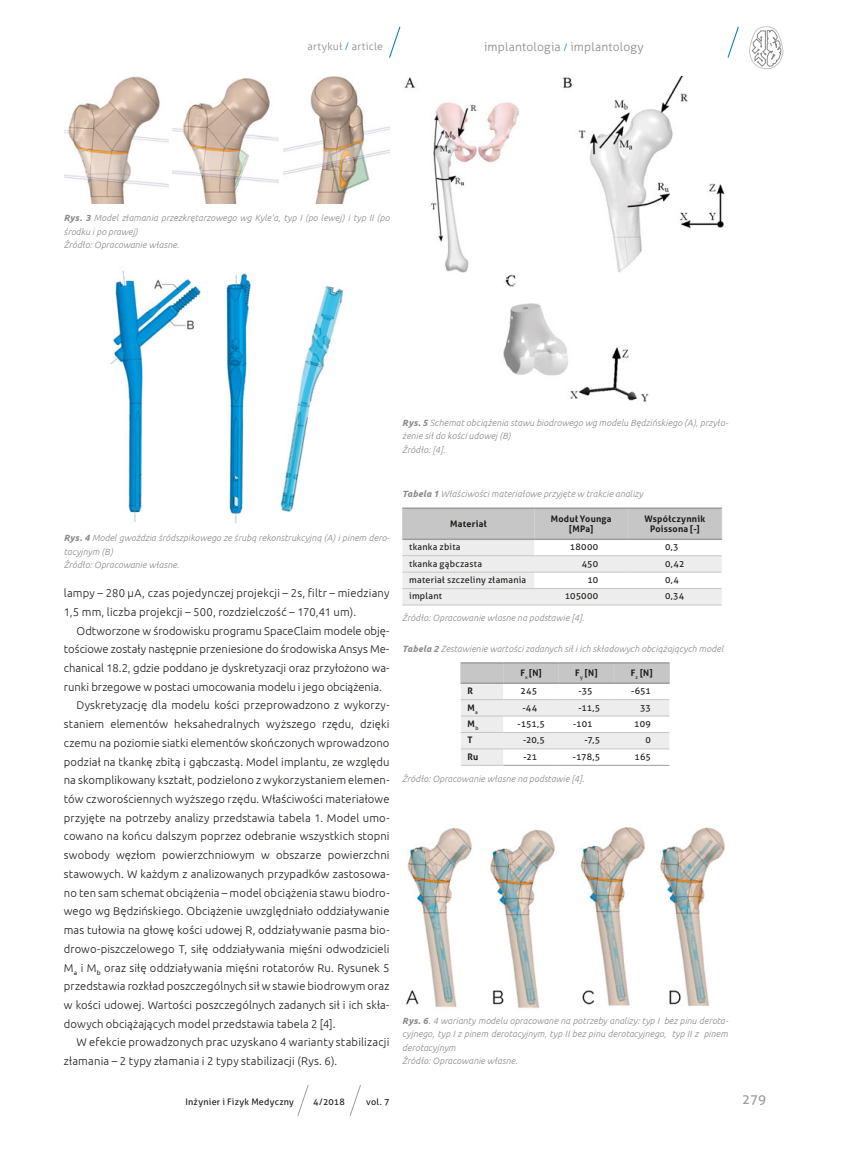
<style>
.page{position:relative;width:862px;height:1149px;background:#fff}
.page>*{position:absolute;margin:0;border:0;box-sizing:border-box;transform-origin:0 0}
.t1{font:13.5px "Aller";color:#9d9d9c}
.t2{font:300 12px "Aller";letter-spacing:.015em;color:#878787}
.t3{font:300 11.25px/18.8px "Ubuntu";letter-spacing:.01em;color:#1d1d1b}
.t4{font:300 10.5px "Aller";letter-spacing:.025em;color:#878787}
.t5{font:italic 300 9px/13.5px "Ubuntu";letter-spacing:.02em;color:#878787}
.t6{font:9px "Aller";letter-spacing:.025em;color:#1d1d1b}
.t7{font:700 9px/10.8px "Aller";letter-spacing:.025em;color:#1d1d1b;text-align:center}
.s1{color:#0071b9}
.s2{font-size:10.5px;color:#0071b9}
.s3{font-weight:700}
</style>
<div class="page">
<svg style="left:297px;top:1085px;width:11px;height:30px"></svg>
<svg style="left:389px;top:26px;width:11px;height:32px"></svg>
<svg style="left:350px;top:1085px;width:10px;height:30px"></svg>
<svg style="left:727px;top:27px;width:11px;height:31px"></svg>
<svg style="left:749px;top:26px;width:34px;height:43px"></svg>
<hr style="left:402px;top:507px;width:132px;height:2px;background:#9d9d9c">
<hr style="left:534px;top:507px;width:93px;height:2px;background:#9d9d9c">
<hr style="left:627px;top:507px;width:94px;height:2px;background:#9d9d9c">
<svg style="left:402px;top:508px;width:320px;height:97px"></svg>
<svg style="left:460px;top:662px;width:209px;height:103px"></svg>
<hr style="left:460px;top:699px;width:43px;height:1px;background:#c6c6c6">
<hr style="left:503px;top:699px;width:55px;height:1px;background:#c6c6c6">
<hr style="left:558px;top:699px;width:55px;height:1px;background:#c6c6c6">
<hr style="left:613px;top:699px;width:56px;height:1px;background:#c6c6c6">
<hr style="left:460px;top:715px;width:43px;height:1px;background:#c6c6c6">
<hr style="left:503px;top:715px;width:55px;height:1px;background:#c6c6c6">
<hr style="left:558px;top:715px;width:55px;height:1px;background:#c6c6c6">
<hr style="left:613px;top:715px;width:56px;height:1px;background:#c6c6c6">
<hr style="left:460px;top:731px;width:43px;height:1px;background:#c6c6c6">
<hr style="left:503px;top:731px;width:55px;height:1px;background:#c6c6c6">
<hr style="left:558px;top:731px;width:55px;height:1px;background:#c6c6c6">
<hr style="left:613px;top:731px;width:56px;height:1px;background:#c6c6c6">
<hr style="left:460px;top:748px;width:43px;height:1px;background:#c6c6c6">
<hr style="left:503px;top:748px;width:55px;height:1px;background:#c6c6c6">
<hr style="left:558px;top:748px;width:55px;height:1px;background:#c6c6c6">
<hr style="left:613px;top:748px;width:56px;height:1px;background:#c6c6c6">
<img style="left:64px;top:77px;width:104px;height:126px">
<img style="left:172px;top:78px;width:107px;height:125px">
<img style="left:283px;top:76px;width:106px;height:127px">
<img style="left:110px;top:270px;width:233px;height:253px">
<img style="left:404px;top:77px;width:115px;height:196px">
<img style="left:503px;top:303px;width:146px;height:99px">
<img style="left:406px;top:827px;width:319px;height:182px">
<img style="left:498px;top:272px;width:21px;height:15px">
<img style="left:562px;top:77px;width:163px;height:196px">
<p class="t4" style="left:307px;top:40px;width:77px">artykuł <span class="s1">/</span> article</p>
<p class="t2" style="left:484px;top:40px;width:161px">implantologia <span class="s2">/</span> implantology</p>
<p class="t5" style="left:64px;top:211px;width:327px"><span class="s3">Rys. 3</span> Model złamania przezkrętarzowego wg Kyle’a, typ I (po lewej) i typ II (po środku i po prawej)<br>Źródło: Opracowanie własne.</p>
<p class="t5" style="left:402px;top:415px;width:327px"><span class="s3">Rys. 5</span> Schemat obciążenia stawu biodrowego wg modelu Będzińskiego (A), przyło&shy;żenie sił do kości udowej (B)<br>Źródło: [4].</p>
<p class="t5" style="left:64px;top:530px;width:327px"><span class="s3">Rys. 4</span> Model gwoździa śródszpikowego ze śrubą rekonstrukcyjną (A) i pinem dero&shy;tacyjnym (B)<br>Źródło: Opracowanie własne.</p>
<p class="t3" style="left:64px;top:583px;width:327px">lampy – 280 μA, czas pojedynczej projekcji – 2s, filtr – miedziany<br>1,5 mm, liczba projekcji – 500, rozdzielczość – 170,41 um).</p>
<p class="t3" style="left:77px;top:620px;width:314px">Odtworzone w środowisku programu SpaceClaim modele obję-</p>
<p class="t3" style="left:64px;top:639px;width:327px">tościowe zostały następnie przeniesione do środowiska Ansys Me-</p>
<p class="t3" style="left:64px;top:658px;width:327px">chanical 18.2, gdzie poddano je dyskretyzacji oraz przyłożono wa-</p>
<p class="t3" style="left:64px;top:676px;width:319px">runki brzegowe w postaci umocowania modelu i jego obciążenia.</p>
<p class="t3" style="left:77px;top:695px;width:314px">Dyskretyzację dla modelu kości przeprowadzono z wykorzy-</p>
<p class="t3" style="left:64px;top:714px;width:327px">staniem elementów heksahedralnych wyższego rzędu, dzięki</p>
<p class="t3" style="left:64px;top:733px;width:327px">czemu na poziomie siatki elementów skończonych wprowadzono</p>
<p class="t3" style="left:64px;top:751px;width:327px">podział na tkankę zbitą i gąbczastą. Model implantu, ze względu</p>
<p class="t3" style="left:64px;top:770px;width:327px">na skomplikowany kształt, podzielono z wykorzystaniem elemen-</p>
<p class="t3" style="left:64px;top:789px;width:327px">tów czworościennych wyższego rzędu. Właściwości materiałowe</p>
<p class="t3" style="left:64px;top:807px;width:327px">przyjęte na potrzeby analizy przedstawia tabela 1. Model umo-</p>
<p class="t3" style="left:64px;top:826px;width:327px">cowano na końcu dalszym poprzez odebranie wszystkich stopni</p>
<p class="t3" style="left:64px;top:845px;width:327px">swobody węzłom powierzchniowym w obszarze powierzchni</p>
<p class="t3" style="left:64px;top:864px;width:327px">stawowych. W każdym z analizowanych przypadków zastosowa-</p>
<p class="t3" style="left:64px;top:882px;width:327px">no ten sam schemat obciążenia – model obciążenia stawu biodro-</p>
<p class="t3" style="left:64px;top:901px;width:327px">wego wg Będzińskiego. Obciążenie uwzględniało oddziaływanie</p>
<p class="t3" style="left:64px;top:920px;width:327px">mas tułowia na głowę kości udowej R, oddziaływanie pasma bio-</p>
<p class="t3" style="left:64px;top:938px;width:327px">drowo-piszczelowego T, siłę oddziaływania mięśni odwodzicieli</p>
<p class="t3" style="left:64px;top:957px;width:327px">M<sub>a</sub> i M<sub>b</sub> oraz siłę oddziaływania mięśni rotatorów Ru. Rysunek 5</p>
<p class="t3" style="left:64px;top:976px;width:327px">przedstawia rozkład poszczególnych sił w stawie biodrowym oraz</p>
<p class="t3" style="left:64px;top:994px;width:327px">w kości udowej. Wartości poszczególnych zadanych sił i ich skła-</p>
<p class="t3" style="left:64px;top:1013px;width:273px">dowych obciążających model przedstawia tabela 2 [4].</p>
<p class="t3" style="left:77px;top:1032px;width:314px">W efekcie prowadzonych prac uzyskano 4 warianty stabilizacji</p>
<p class="t3" style="left:64px;top:1051px;width:275px">złamania – 2 typy złamania i 2 typy stabilizacji (Rys. 6).</p>
<p class="t5" style="left:402px;top:487px;width:242px"><span class="s3">Tabela 1</span> Właściwości materiałowe przyjęte w trakcie analizy</p>
<p class="t7" style="left:450px;top:518px;width:38px">Materiał</p>
<p class="t7" style="left:550px;top:513px;width:62px">Moduł Younga [MPa]</p>
<p class="t7" style="left:644px;top:513px;width:62px">Współczynnik<br>Poissona [-]</p>
<p class="t6" style="left:409px;top:541px;width:53px">tkanka zbita</p>
<p class="t6" style="left:569px;top:541px;width:30px">18000</p>
<p class="t6" style="left:664px;top:541px;width:15px">0,3</p>
<p class="t6" style="left:409px;top:557px;width:74px">tkanka gąbczasta</p>
<p class="t6" style="left:581px;top:557px;width:18px">450</p>
<p class="t6" style="left:664px;top:557px;width:21px">0,42</p>
<p class="t6" style="left:409px;top:574px;width:118px">materiał szczeliny złamania</p>
<p class="t6" style="left:587px;top:574px;width:12px">10</p>
<p class="t6" style="left:664px;top:574px;width:15px">0,4</p>
<p class="t6" style="left:409px;top:590px;width:34px">implant</p>
<p class="t6" style="left:564px;top:590px;width:35px">105000</p>
<p class="t6" style="left:664px;top:590px;width:20px">0,34</p>
<p class="t5" style="left:402px;top:611px;width:183px">Źródło: Opracowanie własne na podstawie [4].</p>
<p class="t5" style="left:402px;top:641px;width:322px"><span class="s3">Tabela 2</span> Zestawienie wartości zadanych sił i ich składowych obciążających model</p>
<p class="t7" style="left:520px;top:667px;width:23px">F<sub>x</sub> [N]</p>
<p class="t7" style="left:575px;top:667px;width:24px">F<sub>y</sub> [N]</p>
<p class="t7" style="left:630px;top:667px;width:23px">F<sub>z</sub> [N]</p>
<p class="t7" style="left:467px;top:685px;width:7px">R</p>
<p class="t6" style="left:520px;top:685px;width:18px">245</p>
<p class="t6" style="left:578px;top:685px;width:15px">-35</p>
<p class="t6" style="left:630px;top:685px;width:21px">-651</p>
<p class="t7" style="left:467px;top:701px;width:12px">M<sub>a</sub></p>
<p class="t6" style="left:522px;top:701px;width:16px">-44</p>
<p class="t6" style="left:578px;top:701px;width:23px">-11,5</p>
<p class="t6" style="left:639px;top:701px;width:12px">33</p>
<p class="t7" style="left:467px;top:718px;width:12px">M<sub>b</sub></p>
<p class="t6" style="left:517px;top:718px;width:29px">-151,5</p>
<p class="t6" style="left:573px;top:718px;width:21px">-101</p>
<p class="t6" style="left:634px;top:718px;width:18px">109</p>
<p class="t7" style="left:467px;top:734px;width:7px">T</p>
<p class="t6" style="left:522px;top:734px;width:23px">-20,5</p>
<p class="t6" style="left:584px;top:734px;width:17px">-7,5</p>
<p class="t6" style="left:645px;top:734px;width:7px">0</p>
<p class="t7" style="left:467px;top:751px;width:12px">Ru</p>
<p class="t6" style="left:523px;top:751px;width:15px">-21</p>
<p class="t6" style="left:572px;top:751px;width:29px">-178,5</p>
<p class="t6" style="left:634px;top:751px;width:18px">165</p>
<p class="t5" style="left:402px;top:771px;width:183px">Źródło: Opracowanie własne na podstawie [4].</p>
<p class="t5" style="left:402px;top:1013px;width:327px"><span class="s3">Rys. 6</span>. 4 warianty modelu opracowane na potrzeby analizy: typ I bez pinu derota&shy;cyjnego, typ I z pinem derotacyjnym, typ II bez pinu derotacyjnego, typ II z pinem derotacyjnym<br>Źródło: Opracowanie własne.</p>
<p class="t6" style="left:185px;top:1095px;width:110px">Inżynier i Fizyk Medyczny</p>
<p class="t6" style="left:313px;top:1095px;width:33px">4/2018</p>
<p class="t6" style="left:366px;top:1095px;width:25px">vol. 7</p>
<p class="t1" style="left:741px;top:1090px;width:25px">279</p>
</div>
